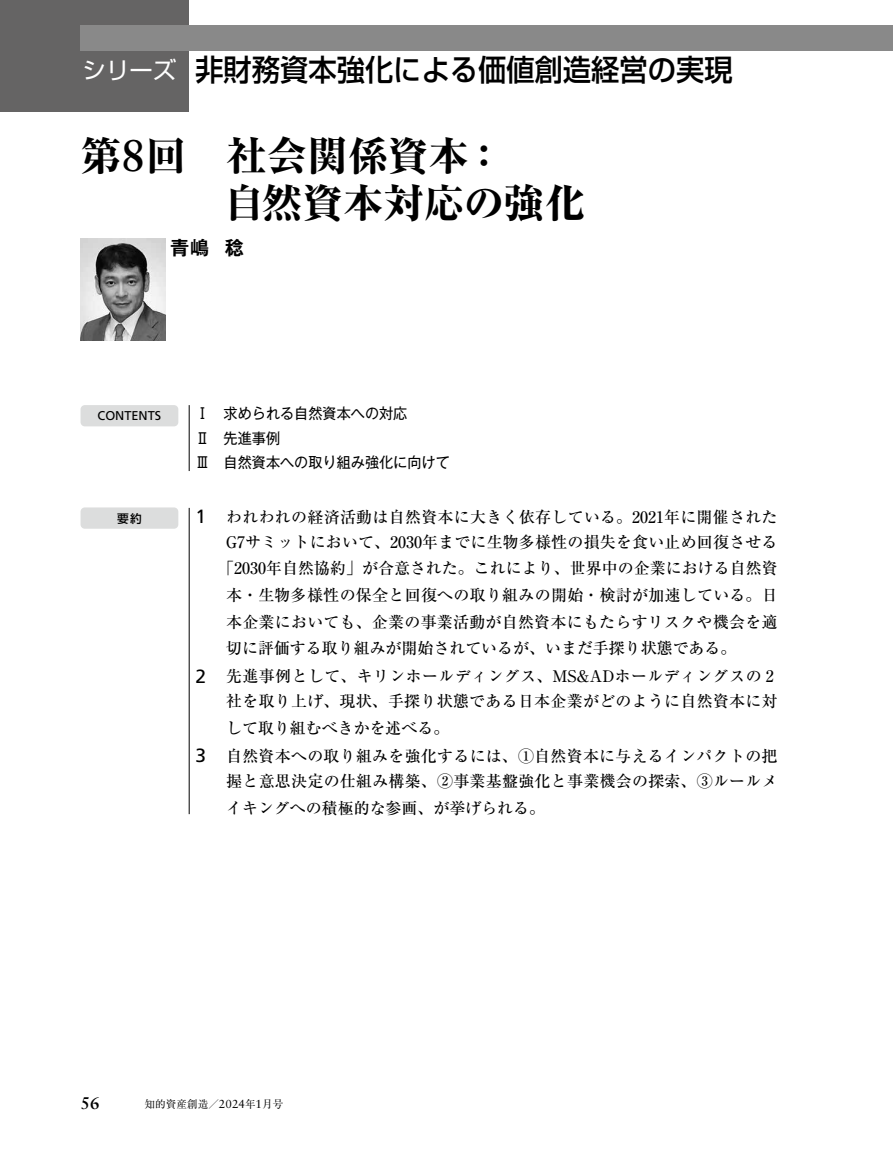
<style>
.page{position:relative;width:893px;height:1157px;background:#fff}
.page>*{position:absolute;margin:0;border:0;box-sizing:border-box;transform-origin:0 0}
.t1{font:800 40.35px/46.8px "Ryumin Pr 6 N";color:#000}
.t2{font:500 29.7px "Shin Go Pr 6 N";color:#000;scale:.95 1}
.t3{font:700 19.2px "Gothic MB101 Pr 6 N De";color:#000}
.t4{font:700 16.95px "Sabon LT Std";color:#000}
.t5{font:500 15.9px/26.5px "Ryumin Pr 6 N";letter-spacing:.02em;color:#000;text-align:right}
.t6{font:14.85px/24.6px "Gothic MB101 Pr 6 N";color:#000;scale:.95 1}
.t7{font:12.75px "Frutiger LT Std";color:#000}
.t8{font:500 11.7px "Shin Go Pr 6";color:#000}
.t9{font:10.65px "Ryumin Pr 6 N";color:#000}
.s1{font-family:"Shin Go Pr 6";font-weight:400;font-size:23.4px;color:#fff}
.s2{font-family:"Sabon LT Std";font-weight:700;font-size:44.4px}
.s3{font-family:"Frutiger LT Std";font-weight:400;font-size:19.2px}
.s4{font-family:"Sabon LT Std";font-size:11.7px}
</style>
<div class="page">
<div style="left:0;top:0;width:188px;height:112px;background:#656464"></div>
<div style="left:81px;top:26px;width:812px;height:25px;background:#898989"></div>
<img style="left:81px;top:238px;width:85px;height:102px">
<div style="left:81px;top:405px;width:97px;height:21px;background:#dcdddd;border-radius:4px"></div>
<div style="left:81px;top:507px;width:97px;height:22px;background:#dcdddd;border-radius:4px"></div>
<hr style="left:189px;top:405px;width:1px;height:66px;background:#000">
<hr style="left:189px;top:508px;width:1px;height:306px;background:#000">
<h2 class="t2" style="left:83px;top:46px;width:686px"><span class="s1">シリーズ</span> 非財務資本強化による価値創造経営の実現</h2>
<h1 class="t1" style="left:224px;top:131px;width:362px;text-indent:-144px">第<span class="s2">8</span>回　社会関係資本：<br>自然資本対応の強化</h1>
<p class="t3" style="left:170px;top:232px;width:75px">青嶋 稔</p>
<p class="t7" style="left:98px;top:408px;width:65px">CONTENTS</p>
<p class="t6" style="left:195px;top:400px;width:269px">Ⅰ　求められる自然資本への対応<br>Ⅱ　先進事例<br>Ⅲ　自然資本への取り組み強化に向けて</p>
<p class="t8" style="left:117px;top:508px;width:26px">要約</p>
<p class="t5" style="left:195px;top:504px;width:584px;line-height:25px"><span class="s3">1</span> われわれの経済活動は自然資本に大きく依存している。2021年に開催された<br>G7サミットにおいて、2030年までに生物多様性の損失を食い止め回復させる</p>
<p class="t5" style="left:226px;top:554px;width:553px;text-align:justify;text-indent:-8px">「2030年自然協約」が合意された。これにより、世界中の企業における自然資本・生物多様性の保全と回復への取り組みの開始・検討が加速している。日本企業においても、企業の事業活動が自然資本にもたらすリスクや機会を適切に評価する取り組みが開始されているが、いまだ手探り状態である。</p>
<p class="t5" style="left:195px;top:663px;width:584px;line-height:25px"><span class="s3">2</span> 先進事例として、キリンホールディングス、MS&amp;ADホールディングスの 2社を取り上げ、現状、手探り状態である日本企業がどのように自然資本に対</p>
<p class="t5" style="left:195px;top:713px;width:584px;line-height:28.2px;text-align:left;text-indent:31px">して取り組むべきかを述べる。<br><span class="s3">3</span> 自然資本への取り組みを強化するには、①自然資本に与えるインパクトの把</p>
<p class="t5" style="left:226px;top:767px;width:553px;text-align:left">握と意思決定の仕組み構築、②事業基盤強化と事業機会の探索、③ルールメイキングへの積極的な参画、が挙げられる。</p>
<p class="t4" style="left:81px;top:1093px;width:20px">56</p>
<p class="t9" style="left:145px;top:1095px;width:140px">知的資産創造／<span class="s4">2024</span>年<span class="s4">1</span>月号</p>
</div>
